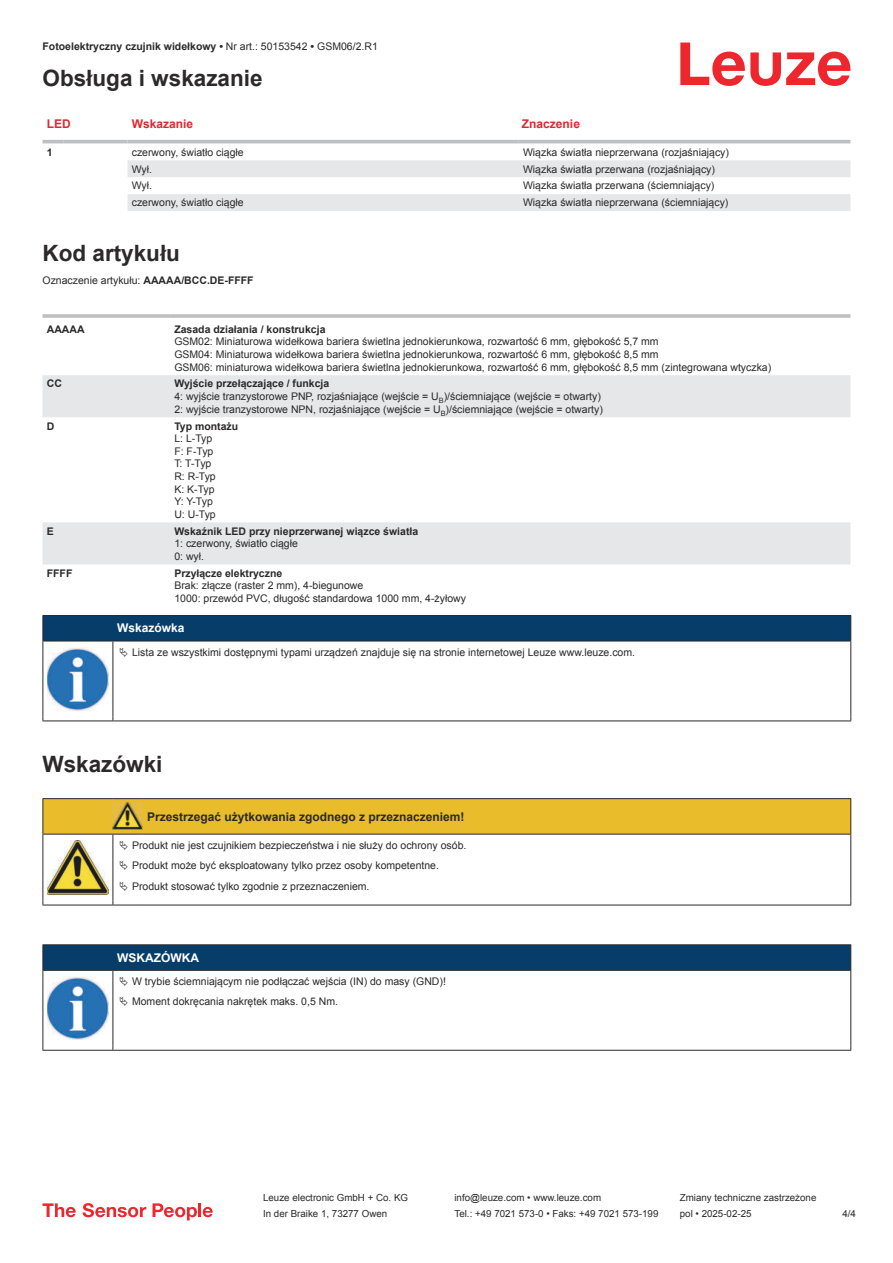
<style>
.page{position:relative;width:893px;height:1263px;background:#fff}
.page>*{position:absolute;margin:0;border:0;box-sizing:border-box;transform-origin:0 0}
.t1{font:700 22.5px "Arial";color:#2b292a}
.t2{font:700 12px "Arial";color:#2b292a}
.t3{font:700 12px "Arial";color:#db2a30}
.t4{font:700 12px "Arial";color:#fff}
.t5{font:10.5px/12.6px "Arial";color:#2b292a}
.t6{font:700 10.5px "Arial";color:#2b292a}
.t7{font:10.5px/12.6px "Arial";letter-spacing:-.03em;color:#2b292a}
.t8{font:9.75px "Arial";color:#2b292a}
.s1{font-weight:400}
.s2{font-weight:700}
</style>
<div class="page">
<svg style="left:680px;top:43px;width:170px;height:43px"></svg>
<svg style="left:43px;top:143px;width:807px;height:68px"></svg>
<svg style="left:128px;top:160px;width:722px;height:51px"></svg>
<hr style="left:43px;top:140px;width:21px;height:3px;background:#bdbfc1">
<hr style="left:64px;top:140px;width:64px;height:3px;background:#bdbfc1">
<hr style="left:128px;top:140px;width:391px;height:3px;background:#bdbfc1">
<hr style="left:519px;top:140px;width:331px;height:3px;background:#bdbfc1">
<svg style="left:43px;top:375px;width:807px;height:189px"></svg>
<hr style="left:43px;top:314px;width:127px;height:4px;background:#bdbfc1">
<hr style="left:170px;top:314px;width:680px;height:4px;background:#c5c7c9">
<svg style="left:43px;top:1203px;width:33px;height:14px"></svg>
<svg style="left:83px;top:1203px;width:63px;height:14px"></svg>
<svg style="left:153px;top:1203px;width:44px;height:17px"></svg>
<hr style="left:198px;top:1203px;width:3px;height:14px;background:#ed272d">
<svg style="left:203px;top:1207px;width:10px;height:10px"></svg>
<hr style="left:43px;top:641px;width:70px;height:1px;background:#2b292a">
<svg style="left:43px;top:615px;width:808px;height:26px;background:#083b65"></svg>
<hr style="left:113px;top:641px;width:738px;height:1px;background:#2b292a">
<hr style="left:43px;top:641px;width:1px;height:75px;background:#2b292a">
<hr style="left:113px;top:641px;width:1px;height:75px;background:#2b292a">
<hr style="left:850px;top:641px;width:1px;height:75px;background:#2b292a">
<hr style="left:43px;top:720px;width:70px;height:1px;background:#2b292a">
<hr style="left:113px;top:720px;width:738px;height:1px;background:#2b292a">
<img style="left:47px;top:647px;width:61px;height:63px">
<hr style="left:43px;top:798px;width:70px;height:1px;background:#2b292a">
<hr style="left:113px;top:798px;width:30px;height:1px;background:#2b292a">
<hr style="left:143px;top:798px;width:708px;height:1px;background:#2b292a">
<hr style="left:43px;top:905px;width:70px;height:1px;background:#2b292a">
<hr style="left:113px;top:905px;width:30px;height:1px;background:#2b292a">
<hr style="left:143px;top:905px;width:708px;height:1px;background:#2b292a">
<svg style="left:44px;top:1012px;width:806px;height:38px"></svg>
<hr style="left:43px;top:944px;width:70px;height:1px;background:#2b292a">
<hr style="left:113px;top:944px;width:738px;height:1px;background:#2b292a">
<hr style="left:43px;top:971px;width:1px;height:75px;background:#2b292a">
<hr style="left:113px;top:971px;width:1px;height:75px;background:#2b292a">
<hr style="left:850px;top:971px;width:1px;height:75px;background:#2b292a">
<hr style="left:43px;top:1050px;width:70px;height:1px;background:#2b292a">
<hr style="left:113px;top:1050px;width:738px;height:1px;background:#2b292a">
<img style="left:47px;top:1012px;width:61px;height:27px">
<svg style="left:43px;top:799px;width:808px;height:106px"></svg>
<svg style="left:43px;top:945px;width:808px;height:67px"></svg>
<p class="t6" style="left:43px;top:39px;width:337px">Fotoelektryczny czujnik widełkowy • <span class="s1">Nr art.: 50153542</span> • <span class="s1">GSM06/2.R1</span></p>
<h1 class="t1" style="left:43px;top:63px;width:222px">Obsługa i wskazanie</h1>
<p class="t3" style="left:47px;top:119px;width:25px">LED</p>
<p class="t3" style="left:132px;top:119px;width:63px">Wskazanie</p>
<p class="t3" style="left:522px;top:119px;width:60px">Znaczenie</p>
<p class="t6" style="left:47px;top:145px;width:7px">1</p>
<p class="t5" style="left:132px;top:146px;width:113px">czerwony, światło ciągłe</p>
<p class="t5" style="left:523px;top:146px;width:207px">Wiązka światła nieprzerwana (rozjaśniający)</p>
<p class="t5" style="left:132px;top:162px;width:22px">Wył.</p>
<p class="t5" style="left:523px;top:162px;width:193px">Wiązka światła przerwana (rozjaśniający)</p>
<p class="t5" style="left:132px;top:179px;width:22px">Wył.</p>
<p class="t5" style="left:523px;top:179px;width:193px">Wiązka światła przerwana (ściemniający)</p>
<p class="t5" style="left:132px;top:196px;width:113px">czerwony, światło ciągłe</p>
<p class="t5" style="left:523px;top:196px;width:207px">Wiązka światła nieprzerwana (ściemniający)</p>
<h1 class="t1" style="left:43px;top:237px;width:139px">Kod artykułu</h1>
<p class="t5" style="left:43px;top:274px;width:213px">Oznaczenie artykułu: <span class="s2">AAAAA/BCC.DE-FFFF</span></p>
<p class="t6" style="left:47px;top:325px;width:39px">AAAAA</p>
<p class="t6" style="left:174px;top:322px;width:153px">Zasada działania / konstrukcja</p>
<p class="t5" style="left:174px;top:335px;width:598px">GSM02: Miniaturowa widełkowa bariera świetlna jednokierunkowa, rozwartość 6 mm, głębokość 5,7 mm<br>GSM04: Miniaturowa widełkowa bariera świetlna jednokierunkowa, rozwartość 6 mm, głębokość 8,5 mm<br>GSM06: miniaturowa widełkowa bariera świetlna jednokierunkowa, rozwartość 6 mm, głębokość 8,5 mm (zintegrowana wtyczka)</p>
<p class="t6" style="left:47px;top:380px;width:17px">CC</p>
<p class="t5" style="left:174px;top:377px;width:430px"><span class="s2">Wyjście przełączające / funkcja<br></span>4: wyjście tranzystorowe PNP, rozjaśniające (wejście = U<sub>B</sub>)/ściemniające (wejście = otwarty)<br>2: wyjście tranzystorowe NPN, rozjaśniające (wejście = U<sub>B</sub>)/ściemniające (wejście = otwarty)</p>
<p class="t6" style="left:47px;top:422px;width:9px">D</p>
<p class="t6" style="left:174px;top:418px;width:65px">Typ montażu</p>
<p class="t7" style="left:174px;top:433px;width:43px">L: L-Typ<br>F: F-Typ<br>T: T-Typ<br>R: R-Typ<br>K: K-Typ<br>Y: Y-Typ<br>U: U-Typ</p>
<p class="t6" style="left:47px;top:527px;width:9px">E</p>
<p class="t6" style="left:174px;top:523px;width:245px">Wskaźnik LED przy nieprzerwanej wiązce światła</p>
<p class="t5" style="left:174px;top:537px;width:125px">1: czerwony, światło ciągłe<br>0: wył.</p>
<p class="t6" style="left:47px;top:569px;width:27px">FFFF</p>
<p class="t6" style="left:174px;top:566px;width:109px">Przyłącze elektryczne</p>
<p class="t5" style="left:174px;top:579px;width:293px">Brak: złącze (raster 2 mm), 4-biegunowe<br>1000: przewód PVC, długość standardowa 1000 mm, 4-żyłowy</p>
<p class="t4" style="left:117px;top:620px;width:69px">Wskazówka</p>
<p class="t5" style="left:132px;top:646px;width:505px">Lista ze wszystkimi dostępnymi typami urządzeń znajduje się na stronie internetowej Leuze www.leuze.com.</p>
<h1 class="t1" style="left:43px;top:748px;width:122px">Wskazówki</h1>
<p class="t2" style="left:147px;top:808px;width:319px">Przestrzegać użytkowania zgodnego z przeznaczeniem!</p>
<p class="t5" style="left:132px;top:835px;width:336px;line-height:20.2px">Produkt nie jest czujnikiem bezpieczeństwa i nie służy do ochrony osób.<br>Produkt może być eksploatowany tylko przez osoby kompetentne.<br>Produkt stosować tylko zgodnie z przeznaczeniem.</p>
<p class="t4" style="left:117px;top:953px;width:83px">WSKAZÓWKA</p>
<p class="t5" style="left:132px;top:971px;width:315px;line-height:20.2px">W trybie ściemniającym nie podłączać wejścia (IN) do masy (GND)!<br>Moment dokręcania nakrętek maks. 0,5 Nm.</p>
<p class="t8" style="left:263px;top:1191px;width:146px">Leuze electronic GmbH + Co. KG</p>
<p class="t8" style="left:454px;top:1191px;width:148px">info@leuze.com • www.leuze.com</p>
<p class="t8" style="left:680px;top:1191px;width:138px">Zmiany techniczne zastrzeżone</p>
<p class="t8" style="left:263px;top:1210px;width:126px">In der Braike 1, 73277 Owen</p>
<p class="t8" style="left:454px;top:1207px;width:205px">Tel.: +49 7021 573-0 • Faks: +49 7021 573-199</p>
<p class="t8" style="left:680px;top:1207px;width:73px">pol • 2025-02-25</p>
<p class="t8" style="left:842px;top:1210px;width:15px">4 /4</p>
</div>
